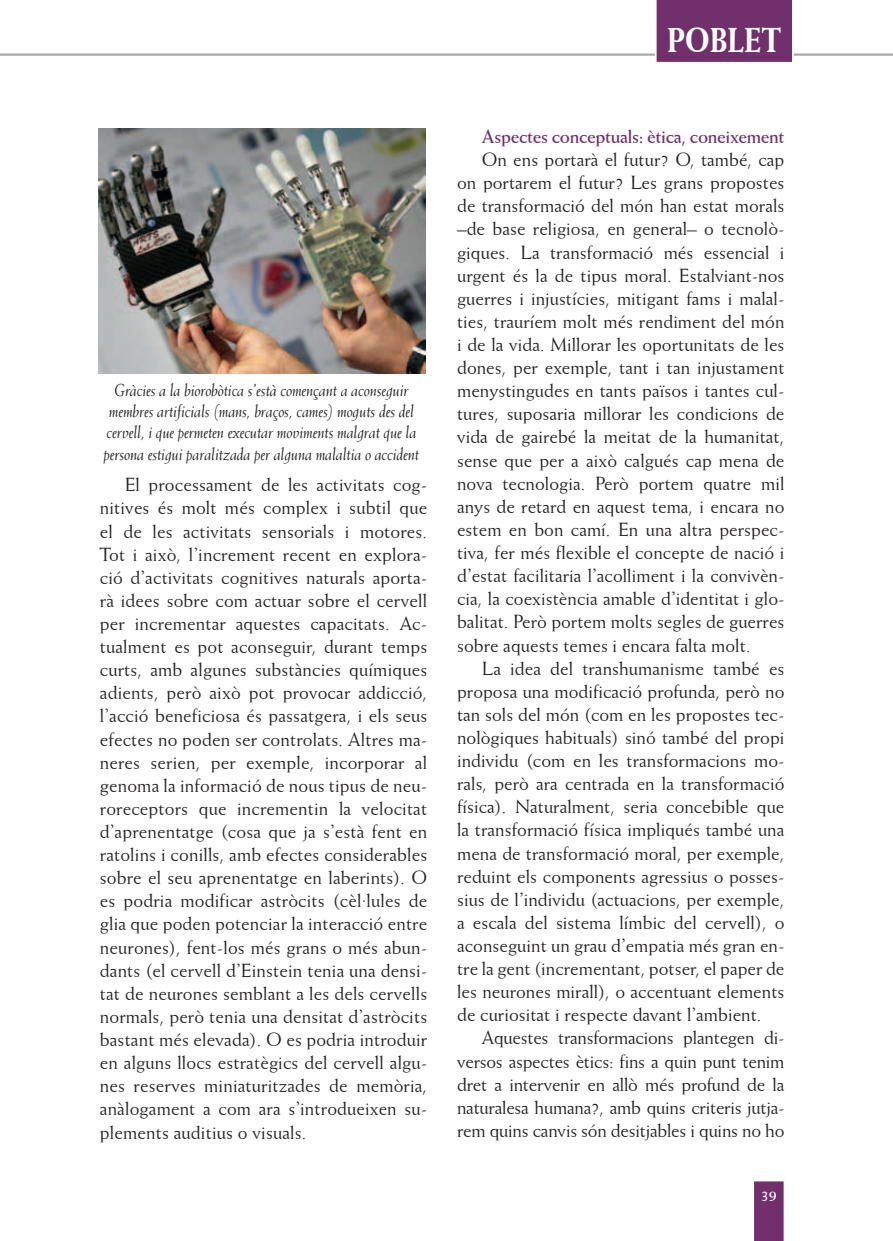
<style>
.page{position:relative;width:893px;height:1241px;background:#fff}
.page>*{position:absolute;margin:0;border:0;box-sizing:border-box;transform-origin:0 0}
.t1{font:800 35px "Weiss BT";color:#fff;scale:.83 1}
.t2{font:19.25px/23.1px "Weiss BT";color:#231f20;text-align:justify}
.t3{font:700 19.25px "Weiss BT";letter-spacing:-.02em;color:#712f6b}
.t4{font:italic 17.5px/21px "Weiss BT";letter-spacing:-.005em;color:#231f20;text-align:center}
.t5{font:700 15.75px "Weiss BT";color:#fff}
</style>
<div class="page">
<hr style="left:0;top:54px;width:893px;height:1px;background:#a8a9ad">
<svg style="left:754px;top:1181px;width:30px;height:59px;background:#74336e"></svg>
<div style="left:655px;top:0;width:139px;height:62px;background:#712f6b"></div>
<img style="left:99px;top:128px;width:327px;height:245px">
<h1 class="t1" style="left:667px;top:18px;width:139px">POBLET</h1>
<p class="t4" style="left:104px;top:379px;width:317px">Gràcies a la biorobòtica s’està començant a aconseguir membres artificials (mans, braços, cames) moguts des del cervell, i que permeten executar moviments malgrat que la persona estigui paralitzada per alguna malaltia o accident</p>
<p class="t2" style="left:100px;top:472px;width:329px;text-indent:25px">El processament de les activitats cog&shy;nitives és molt més complex i subtil que el de les activitats sensorials i motores.<br>Tot i això, l’increment recent en explora&shy;ció d’activitats cognitives naturals aporta&shy;rà idees sobre com actuar sobre el cervell per incrementar aquestes capacitats. Ac&shy;tualment es pot aconseguir, durant temps curts, amb algunes substàncies químiques adients, però això pot provocar addicció, l’acció beneficiosa és passatgera, i els seus efectes no poden ser controlats. Altres ma&shy;neres serien, per exemple, incorporar al genoma la informació de nous tipus de neu&shy;roreceptors que incrementin la velocitat d’aprenentatge (cosa que ja s’està fent en ratolins i conills, amb efectes considerables sobre el seu aprenentatge en laberints). O es podria modificar astròcits (cèl·lules de glia que poden potenciar la interacció entre neurones), fent-los més grans o més abun&shy;dants (el cervell d’Einstein tenia una densi&shy;tat de neurones semblant a les dels cervells normals, però tenia una densitat d’astròcits bastant més elevada). O es podria introduir en alguns llocs estratègics del cervell algu&shy;nes reserves miniaturitzades de memòria, anàlogament a com ara s’introdueixen su&shy;plements auditius o visuals.</p>
<p class="t3" style="left:482px;top:124px;width:304px">Aspectes conceptuals: ètica, coneixement</p>
<p class="t2" style="left:457px;top:147px;width:329px;text-indent:25px">On ens portarà el futur? O, també, cap on portarem el futur? Les grans propostes de transformació del món han estat morals –de base religiosa, en general– o tecnolò&shy;giques. La transformació més essencial i urgent és la de tipus moral. Estalviant-nos guerres i injustícies, mitigant fams i malal&shy;ties, trauríem molt més rendiment del món i de la vida. Millorar les oportunitats de les dones, per exemple, tant i tan injustament menystingudes en tants països i tantes cul&shy;tures, suposaria millorar les condicions de vida de gairebé la meitat de la humanitat, sense que per a això calgués cap mena de nova tecnologia. Però portem quatre mil anys de retard en aquest tema, i encara no estem en bon camí. En una altra perspec&shy;tiva, fer més flexible el concepte de nació i d’estat facilitaria l’acolliment i la convivèn&shy;cia, la coexistència amable d’identitat i glo&shy;balitat. Però portem molts segles de guerres sobre aquests temes i encara falta molt.</p>
<p class="t2" style="left:457px;top:656px;width:329px;text-indent:25px">La idea del transhumanisme també es proposa una modificació profunda, però no tan sols del món (com en les propostes tec&shy;nològiques habituals) sinó també del propi individu (com en les transformacions mo&shy;rals, però ara centrada en la transformació física). Naturalment, seria concebible que la transformació física impliqués també una mena de transformació moral, per exemple, reduint els components agressius o posses&shy;sius de l’individu (actuacions, per exemple, a escala del sistema límbic del cervell), o aconseguint un grau d’empatia més gran en&shy;tre la gent (incrementant, potser, el paper de les neurones mirall), o accentuant elements de curiositat i respecte davant l’ambient.</p>
<p class="t2" style="left:457px;top:1025px;width:329px;text-indent:25px">Aquestes transformacions plantegen di&shy;versos aspectes ètics: fins a quin punt tenim dret a intervenir en allò més profund de la naturalesa humana?, amb quins criteris jutja&shy;rem quins canvis són desitjables i quins no ho</p>
<p class="t5" style="left:761px;top:1185px;width:18px">39</p>
</div>
